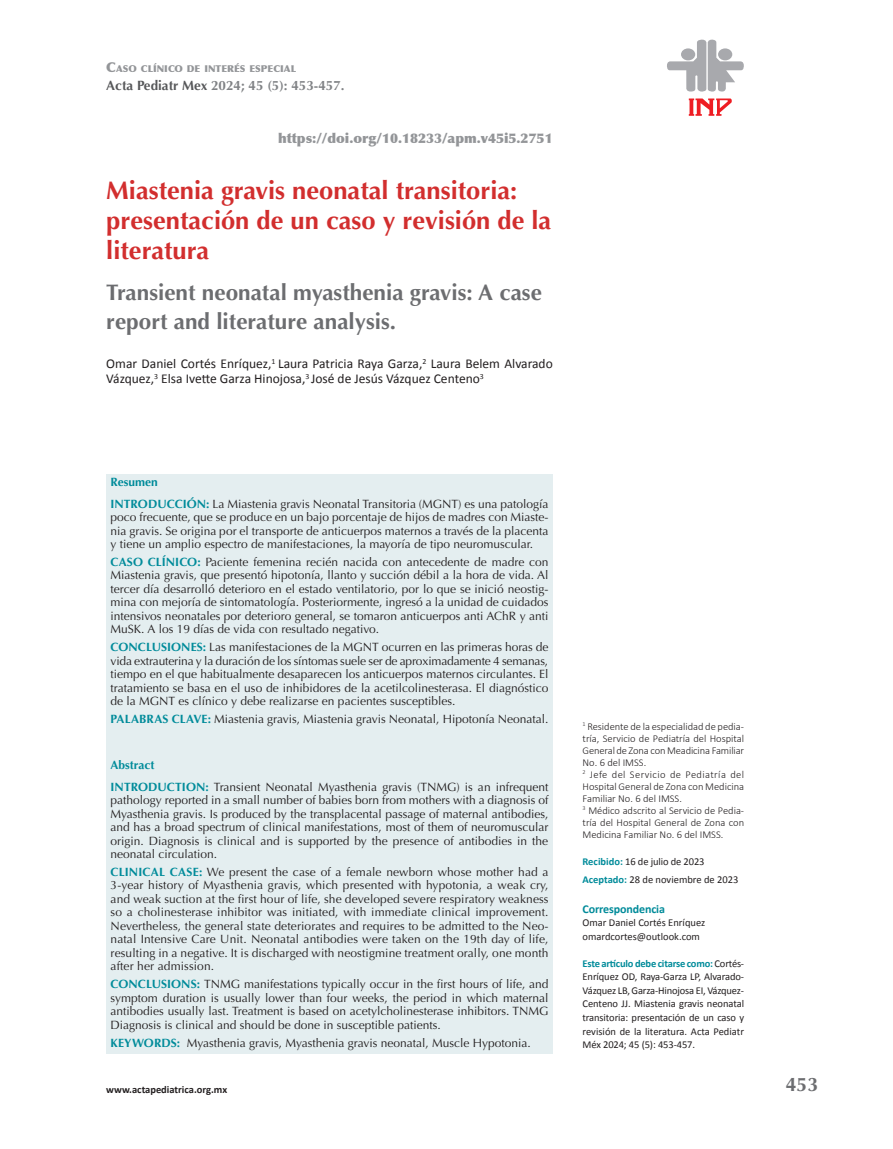
<style>
.page{position:relative;width:893px;height:1149px;background:#fff}
.page>*{position:absolute;margin:0;border:0;box-sizing:border-box;transform-origin:0 0}
.t1{font:700 25.5px/30px "Optima";color:#d22e2e}
.t2{font:700 22.5px/28.5px "Optima";color:#6c6d70}
.t3{font:700 19.5px "Optima";color:#6c6d70}
.t4{font:13.5px/15px "Calibri";color:#231f20}
.t5{font:900 13.5px "Optima";color:#939598}
.t6{font:700 13.5px "Optima";color:#808285}
.t7{font:12px/13.5px "Optima";color:#231f20;text-align:justify}
.t8{font:700 12px "Calibri";letter-spacing:-.01em;color:#008b9a}
.t9{font:10.5px/13.5px "Calibri";color:#231f20}
.t10{font:300 10.5px/12px "Calibri";color:#231f20}
.t11{font:700 10.5px "Calibri";color:#231f20}
.t12{font:900 9.45px "Optima";color:#939598}
.s1{font-size:13.5px}
.s2{color:#57585a}
.s3{font-weight:700;color:#008b9a}
</style>
<div class="page">
<svg style="left:689px;top:98px;width:43px;height:18px"></svg>
<svg style="left:667px;top:39px;width:77px;height:53px"></svg>
<div style="left:718px;top:48px;width:14px;height:12px;background:#a8a9ad;border-radius:50%"></div>
<div style="left:106px;top:474px;width:447px;height:579px;background:#e4eef0"></div>
<p class="t12" style="left:106px;top:62px;width:191px"><span class="s1">C</span>ASO CLÍNICO DE INTERÉS ESPECIAL</p>
<p class="t6" style="left:106px;top:78px;width:240px"><span class="s2">Acta Pediatr Mex</span> 2024; 45 (5): 453-457.</p>
<p class="t5" style="left:278px;top:130px;width:276px">https://doi.org/10.18233/apm.v45i5.2751</p>
<h1 class="t1" style="left:106px;top:176px;width:447px">Miastenia gravis neonatal transitoria: presentación de un caso y revisión de la literatura</h1>
<h2 class="t2" style="left:106px;top:279px;width:437px">Transient neonatal myasthenia gravis: A case report and literature analysis.</h2>
<p class="t4" style="left:106px;top:355px;width:448px">Omar Daniel Cortés Enríquez,<sup>1</sup> Laura Patricia Raya Garza,<sup>2</sup> Laura Belem Alvarado<br>Vázquez,<sup>3</sup> Elsa Ivette Garza Hinojosa,<sup>3</sup> José de Jesús Vázquez Centeno<sup>3</sup></p>
<p class="t7" style="left:111px;top:470px;width:439px;line-height:22px"><span class="s3">Resumen<br>INTRODUCCIÓN:</span> La Miastenia gravis Neonatal Transitoria (MGNT) es una patología</p>
<p class="t7" style="left:111px;top:510px;width:439px">poco frecuente, que se produce en un bajo porcentaje de hijos de madres con Miaste&shy;nia gravis. Se origina por el transporte de anticuerpos maternos a través de la placenta y tiene un amplio espectro de manifestaciones, la mayoría de tipo neuromuscular.</p>
<p class="t7" style="left:111px;top:555px;width:439px"><span class="s3">CASO CLÍNICO:</span> Paciente femenina recién nacida con antecedente de madre con Miastenia gravis, que presentó hipotonía, llanto y succión débil a la hora de vida. Al tercer día desarrolló deterioro en el estado ventilatorio, por lo que se inició neostig&shy;mina con mejoría de sintomatología. Posteriormente, ingresó a la unidad de cuidados intensivos neonatales por deterioro general, se tomaron anticuerpos anti AChR y anti MuSK. A los 19 días de vida con resultado negativo.</p>
<p class="t7" style="left:111px;top:640px;width:439px"><span class="s3">CONCLUSIONES:</span> Las manifestaciones de la MGNT ocurren en las primeras horas de vida extrauterina y la duración de los síntomas suele ser de aproximadamente 4 semanas, tiempo en el que habitualmente desaparecen los anticuerpos maternos circulantes. El tratamiento se basa en el uso de inhibidores de la acetilcolinesterasa. El diagnóstico de la MGNT es clínico y debe realizarse en pacientes susceptibles.</p>
<p class="t7" style="left:111px;top:712px;width:439px"><span class="s3">PALABRAS CLAVE:</span> Miastenia gravis, Miastenia gravis Neonatal, Hipotonía Neonatal.</p>
<p class="t7" style="left:111px;top:753px;width:440px;line-height:22px"><span class="s3">Abstract<br>INTRODUCTION:</span> Transient Neonatal Myasthenia gravis (TNMG) is an infrequent</p>
<p class="t7" style="left:111px;top:793px;width:439px">pathology reported in a small number of babies born from mothers with a diagnosis of Myasthenia gravis. Is produced by the transplacental passage of maternal antibodies, and has a broad spectrum of clinical manifestations, most of them of neuromuscular origin. Diagnosis is clinical and is supported by the presence of antibodies in the neonatal circulation.</p>
<p class="t7" style="left:111px;top:865px;width:440px"><span class="s3">CLINICAL CASE:</span> We present the case of a female newborn whose mother had a 3-year history of Myasthenia gravis, which presented with hypotonia, a weak cry, and weak suction at the first hour of life, she developed severe respiratory weakness so a cholinesterase inhibitor was initiated, with immediate clinical improvement.<br>Nevertheless, the general state deteriorates and requires to be admitted to the Neo&shy;natal Intensive Care Unit. Neonatal antibodies were taken on the 19th day of life, resulting in a negative. It is discharged with neostigmine treatment orally, one month after her admission.</p>
<p class="t7" style="left:111px;top:977px;width:439px"><span class="s3">CONCLUSIONS:</span> TNMG manifestations typically occur in the first hours of life, and symptom duration is usually lower than four weeks, the period in which maternal antibodies usually last. Treatment is based on acetylcholinesterase inhibitors. TNMG Diagnosis is clinical and should be done in susceptible patients.</p>
<p class="t7" style="left:111px;top:1035px;width:422px"><span class="s3">KEYWORDS:</span> Myasthenia gravis, Myasthenia gravis neonatal, Muscle Hypotonia.</p>
<p class="t10" style="left:583px;top:720px;width:163px"><sup>1</sup> Residente de la especialidad de pedia&shy;tría, Servicio de Pediatría del Hospital General de Zona con Meadicina Familiar No. 6 del IMSS.<br><sup>2</sup> Jefe del Servicio de Pediatría del Hospital General de Zona con Medicina Familiar No. 6 del IMSS.<br><sup>3</sup> Médico adscrito al Servicio de Pedia&shy;tría del Hospital General de Zona con Medicina Familiar No. 6 del IMSS.</p>
<p class="t9" style="left:583px;top:851px;width:157px;line-height:18px"><span class="s3">Recibido:</span> 16 de julio de 2023<br><span class="s3">Aceptado:</span> 28 de noviembre de 2023</p>
<p class="t8" style="left:583px;top:900px;width:84px">Correspondencia</p>
<p class="t9" style="left:583px;top:915px;width:124px">Omar Daniel Cortés Enríquez omardcortes@outlook.com</p>
<p class="t9" style="left:583px;top:956px;width:163px;text-align:justify"><span class="s3">Este artículo debe citarse como:</span> Cortés-Enríquez OD, Raya-Garza LP, Alvarado-Vázquez LB, Garza-Hinojosa EI, Vázquez-Centeno JJ. Miastenia gravis neonatal transitoria: presentación de un caso y revisión de la literatura. Acta Pediatr Méx 2024; 45 (5): 453-457.</p>
<p class="t11" style="left:106px;top:1081px;width:122px">www.actapediatrica.org.mx</p>
<h3 class="t3" style="left:786px;top:1072px;width:34px">453</h3>
</div>
